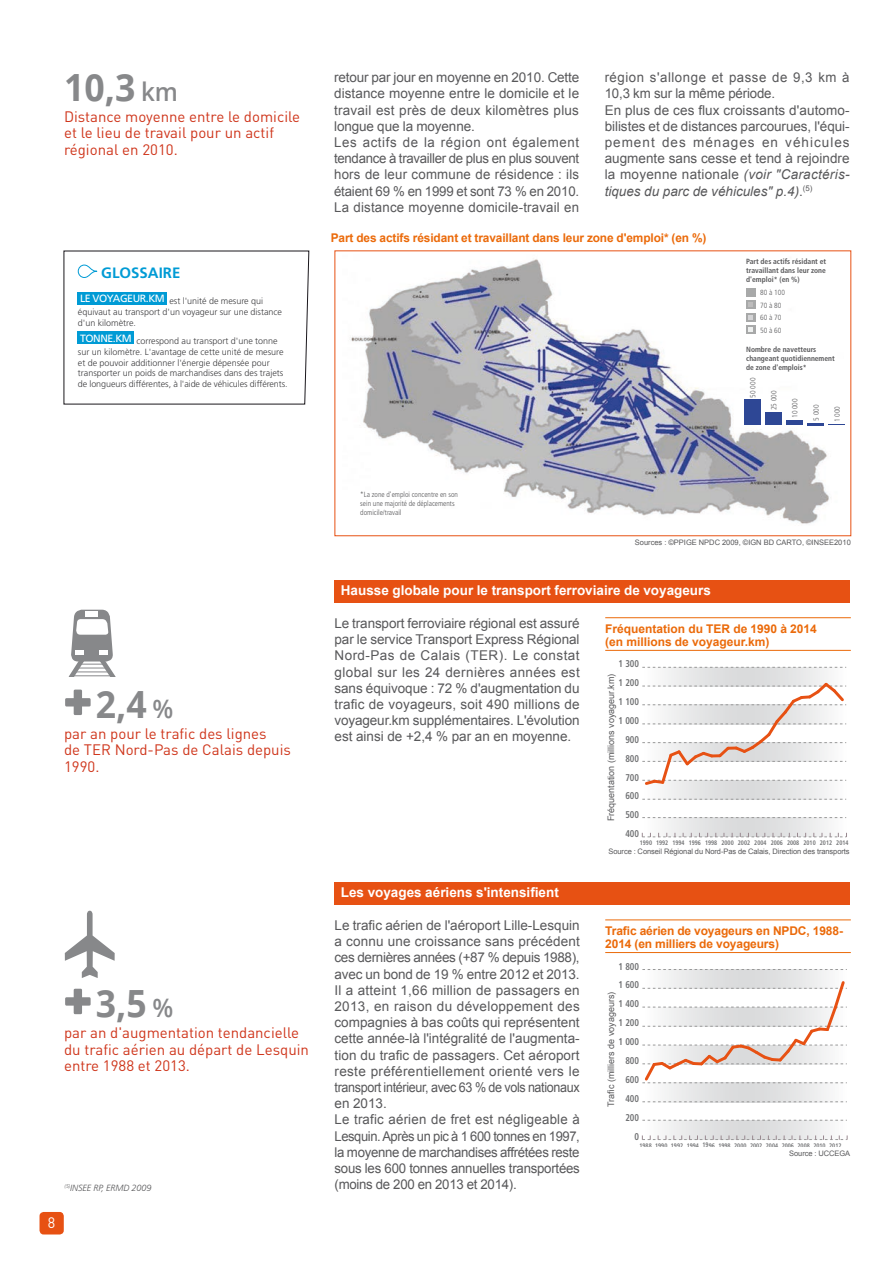
<style>
.page{position:relative;width:893px;height:1263px;background:#fff}
.page>*{position:absolute;margin:0;border:0;box-sizing:border-box;transform-origin:0 0}
.t1{font:700 37.5px "Open Sans";color:#87888a;scale:.95 1}
.t2{font:15px/16.5px "DIN";color:#cf361c}
.t3{font:700 15px "Frutiger";color:#009bd5}
.t4{font:15px "DIN";color:#fff;scale:.95 1}
.t5{font:13.5px/16.2px "Arial";color:#58585a}
.t6{font:700 13.5px "Arial";color:#fff}
.t7{font:700 12px/12.8px "Arial";letter-spacing:-.01em;color:#eb6a0a}
.t8{font:700 condensed 9.9px "Frutiger";color:#707173;scale:.9 1}
.t9{font:700 condensed 9.75px "Frutiger";color:#707173;scale:.9 1}
.t10{font:300 9px/10.8px "Frutiger";color:#3e3e40}
.t11{font:9px "Arial";color:#58585a}
.t12{font:italic 300 9px "Frutiger";letter-spacing:-.01em;color:#58585a}
.t13{font:7.5px "Arial";letter-spacing:-.01em;color:#58585a}
.t14{font:700 condensed 7.5px/9px "Frutiger";color:#58585a;text-align:justify}
.t15{font:300 condensed 7.5px/12.6px "Frutiger";color:#58585a}
.t16{font:700 condensed 6.6px "Frutiger";color:#707173;scale:.9 1}
.s1{font-weight:600;font-size:25.5px}
.s2{font-style:italic}
</style>
<div class="page">
<div style="left:40px;top:1212px;width:24px;height:22px;background:#e75113;border-radius:4px"></div>
<img style="left:351px;top:259px;width:478px;height:265px">
<div style="left:334px;top:580px;width:516px;height:23px;background:#e75113"></div>
<div style="left:334px;top:882px;width:516px;height:23px;background:#e75113"></div>
<hr style="left:605px;top:617px;width:246px;height:1px;background:#eb6a0a">
<hr style="left:605px;top:650px;width:246px;height:1px;background:#eb6a0a">
<svg style="left:642px;top:818px;width:200px;height:15px"></svg>
<svg style="left:642px;top:787px;width:204px;height:12px"></svg>
<svg style="left:664px;top:668px;width:164px;height:12px"></svg>
<svg style="left:642px;top:667px;width:204px;height:1px"></svg>
<svg style="left:642px;top:799px;width:204px;height:1px"></svg>
<svg style="left:642px;top:817px;width:204px;height:1px"></svg>
<svg style="left:642px;top:833px;width:205px;height:5px"></svg>
<svg style="left:642px;top:680px;width:205px;height:107px"></svg>
<div style="left:746px;top:288px;width:10px;height:8px;background:#a8a9a9"></div>
<svg style="left:746px;top:301px;width:10px;height:8px"></svg>
<svg style="left:748px;top:303px;width:5px;height:4px"></svg>
<div style="left:746px;top:313px;width:10px;height:8px;background:#a8a9a9"></div>
<svg style="left:748px;top:315px;width:5px;height:5px"></svg>
<svg style="left:746px;top:326px;width:10px;height:8px"></svg>
<svg style="left:748px;top:328px;width:5px;height:4px"></svg>
<div style="left:744px;top:400px;width:17px;height:25px;background:#2e4795"></div>
<div style="left:765px;top:412px;width:17px;height:13px;background:#2e4795"></div>
<div style="left:786px;top:420px;width:17px;height:5px;background:#2e4795"></div>
<svg style="left:807px;top:423px;width:38px;height:2px"></svg>
<svg style="left:64px;top:251px;width:245px;height:153px"></svg>
<div style="left:78px;top:292px;width:89px;height:12px;background:#009bd5"></div>
<div style="left:78px;top:332px;width:56px;height:12px;background:#009bd5"></div>
<div style="left:78px;top:265px;width:19px;height:13px;border:1px solid #009bd5;border-radius:6px"></div>
<svg style="left:69px;top:610px;width:46px;height:66px"></svg>
<hr style="left:73px;top:671px;width:38px;height:1px;background:#87888a">
<hr style="left:73px;top:675px;width:38px;height:1px;background:#87888a">
<svg style="left:65px;top:911px;width:50px;height:67px"></svg>
<svg style="left:65px;top:690px;width:26px;height:25px"></svg>
<svg style="left:65px;top:989px;width:26px;height:25px"></svg>
<hr style="left:605px;top:919px;width:246px;height:1px;background:#eb6a0a">
<hr style="left:605px;top:952px;width:246px;height:1px;background:#eb6a0a">
<svg style="left:664px;top:1121px;width:165px;height:14px"></svg>
<svg style="left:642px;top:1083px;width:205px;height:18px"></svg>
<svg style="left:663px;top:970px;width:169px;height:9px"></svg>
<svg style="left:642px;top:969px;width:205px;height:1px"></svg>
<svg style="left:642px;top:1101px;width:205px;height:1px"></svg>
<svg style="left:642px;top:1120px;width:205px;height:1px"></svg>
<svg style="left:642px;top:1135px;width:206px;height:5px"></svg>
<svg style="left:642px;top:979px;width:205px;height:104px"></svg>
<h1 class="t1" style="left:64px;top:61px;width:122px">10,3 <span class="s1">km</span></h1>
<p class="t2" style="left:64px;top:108px;width:238px">Distance moyenne entre le domicile et le lieu de travail pour un actif régional en 2010.</p>
<p class="t3" style="left:101px;top:264px;width:81px">GLOSSAIRE</p>
<p class="t10" style="left:78px;top:296px;width:206px"><sup>LE</sup> <sup>VOYAGEUR.KM</sup> est l'unité de mesure qui équivaut au transport d'un voyageur sur une distance d'un kilomètre.</p>
<p class="t10" style="left:78px;top:336px;width:211px"><sup>TONNE.KM</sup> correspond au transport d'une tonne sur un kilomètre. L'avantage de cette unité de mesure et de pouvoir additionner l'énergie dépensée pour transporter un poids de marchandises dans des trajets de longueurs différentes, à l'aide de véhicules différents.</p>
<p class="t5" style="left:334px;top:69px;width:247px">retour par jour en moyenne en 2010. Cette distance moyenne entre le domicile et le travail est près de deux kilomètres plus longue que la moyenne.<br>Les actifs de la région ont également tendance à travailler de plus en plus souvent hors de leur commune de résidence : ils étaient 69 % en 1999 et sont 73 % en 2010.<br>La distance moyenne domicile-travail en</p>
<p class="t5" style="left:605px;top:69px;width:247px">région s'allonge et passe de 9,3 km à 10,3 km sur la même période.<br>En plus de ces flux croissants d'automo&shy;bilistes et de distances parcourues, l'équi&shy;pement des ménages en véhicules augmente sans cesse et tend à rejoindre la moyenne nationale <span class="s2">(voir "Caractéris&shy;tiques du parc de véhicules" p.4)</span>.<sup>(5)</sup></p>
<p class="t7" style="left:331px;top:232px;width:377px">Part des actifs résidant et travaillant dans leur zone d'emploi* (en %)</p>
<p class="t14" style="left:746px;top:257px;width:81px">Part des actifs résidant et travaillant dans leur zone d'emploi* (en %)</p>
<p class="t15" style="left:760px;top:286px;width:26px">80 à 100<br>70 à 80<br>60 à 70<br>50 à 60</p>
<p class="t14" style="left:746px;top:345px;width:90px;text-align:left">Nombre de navetteurs changeant quotidiennement de zone d'emplois*</p>
<p class="t15" style="left:747px;top:398px;width:21px;rotate:-90deg">50 000</p>
<p class="t15" style="left:768px;top:410px;width:21px;rotate:-90deg">25 000</p>
<p class="t15" style="left:789px;top:418px;width:21px;rotate:-90deg">10 000</p>
<p class="t15" style="left:810px;top:421px;width:18px;rotate:-90deg">5 000</p>
<p class="t15" style="left:831px;top:422px;width:18px;rotate:-90deg">1 000</p>
<h1 class="t1" style="left:96px;top:678px;width:83px">2,4 <span class="s1">%</span></h1>
<p class="t2" style="left:64px;top:724px;width:228px">par an pour le trafic des lignes<br>de TER Nord-Pas de Calais depuis<br>1990.</p>
<h1 class="t1" style="left:96px;top:977px;width:83px">3,5 <span class="s1">%</span></h1>
<p class="t2" style="left:64px;top:1024px;width:246px">par an d'augmentation tendancielle du trafic aérien au départ de Lesquin entre 1988 et 2013.</p>
<p class="t4" style="left:48px;top:1213px;width:9px">8</p>
<p class="t12" style="left:65px;top:1183px;width:88px"><sup>(5)</sup>INSEE RP, ERMD 2009</p>
<p class="t15" style="left:360px;top:490px;width:99px;line-height:9px">*La zone d'emploi concentre en son sein une majorité de déplacements domicile/travail</p>
<p class="t13" style="left:635px;top:539px;width:217px">Sources : ©PPIGE NPDC 2009, ©IGN BD CARTO, ©INSEE2010</p>
<p class="t6" style="left:341px;top:583px;width:372px">Hausse globale pour le transport ferroviaire de voyageurs</p>
<p class="t5" style="left:334px;top:615px;width:247px;text-align:justify">Le transport ferroviaire régional est assuré par le service Transport Express Régional Nord-Pas de Calais (TER). Le constat global sur les 24 dernières années est sans équivoque : 72 % d'augmentation du trafic de voyageurs, soit 490 millions de voyageur.km supplémentaires. L'évolution est ainsi de +2,4 % par an en moyenne.</p>
<p class="t7" style="left:605px;top:622px;width:213px">Fréquentation du TER de 1990 à 2014 (en millions de voyageur.km)</p>
<p class="t9" style="left:618px;top:658px;width:24px">1 300</p>
<p class="t11" style="left:606px;top:821px;width:149px;rotate:-90deg">Fréquentation (millions voyageur.km)</p>
<p class="t9" style="left:618px;top:677px;width:24px">1 200</p>
<p class="t9" style="left:618px;top:696px;width:24px">1 100</p>
<p class="t9" style="left:618px;top:715px;width:24px">1 000</p>
<p class="t9" style="left:625px;top:734px;width:17px">900</p>
<p class="t9" style="left:625px;top:752px;width:17px">800</p>
<p class="t9" style="left:625px;top:771px;width:17px">700</p>
<p class="t9" style="left:625px;top:790px;width:17px">600</p>
<p class="t9" style="left:625px;top:809px;width:17px">500</p>
<p class="t9" style="left:625px;top:828px;width:17px">400</p>
<p class="t16" style="left:640px;top:839px;width:233px">1990 1992 1994 1996 1998 2000 2002 2004 2006 2008 2010 2012 2014</p>
<p class="t6" style="left:341px;top:885px;width:219px">Les voyages aériens s'intensifient</p>
<p class="t5" style="left:334px;top:917px;width:247px">Le trafic aérien de l'aéroport Lille-Lesquin a connu une croissance sans précédent ces dernières années (+87 % depuis 1988), avec un bond de 19 % entre 2012 et 2013.<br>Il a atteint 1,66 million de passagers en 2013, en raison du développement des compagnies à bas coûts qui représentent cette année-là l'intégralité de l'augmenta&shy;tion du trafic de passagers. Cet aéroport reste préférentiellement orienté vers le transport intérieur, avec 63 % de vols nationaux en 2013.<br>Le trafic aérien de fret est négligeable à Lesquin. Après un pic à 1 600 tonnes en 1997, la moyenne de marchandises affrétées reste sous les 600 tonnes annuelles transportées (moins de 200 en 2013 et 2014).</p>
<p class="t13" style="left:608px;top:847px;width:243px">Source : Conseil Régional du Nord-Pas de Calais, Direction des transports</p>
<p class="t7" style="left:605px;top:924px;width:239px">Trafic aérien de voyageurs en NPDC, 1988-<br>2014 (en milliers de voyageurs)</p>
<p class="t8" style="left:618px;top:960px;width:24px">1 800</p>
<p class="t8" style="left:618px;top:979px;width:24px">1 600</p>
<p class="t11" style="left:606px;top:1107px;width:117px;rotate:-90deg">Trafic (milliers de voyageurs)</p>
<p class="t8" style="left:618px;top:998px;width:24px">1 400</p>
<p class="t8" style="left:618px;top:1017px;width:24px">1 200</p>
<p class="t8" style="left:618px;top:1036px;width:24px">1 000</p>
<p class="t8" style="left:625px;top:1055px;width:17px">800</p>
<p class="t8" style="left:625px;top:1074px;width:17px">600</p>
<p class="t8" style="left:625px;top:1093px;width:17px">400</p>
<p class="t8" style="left:625px;top:1111px;width:17px">200</p>
<p class="t8" style="left:635px;top:1130px;width:7px">0</p>
<p class="t16" style="left:639px;top:1141px;width:226px">1988 1990 1992 1994 1996 1998 2000 2002 2004 2006 2008 2010 2012</p>
<p class="t13" style="left:789px;top:1149px;width:62px">Source : UCCEGA</p>
</div>
